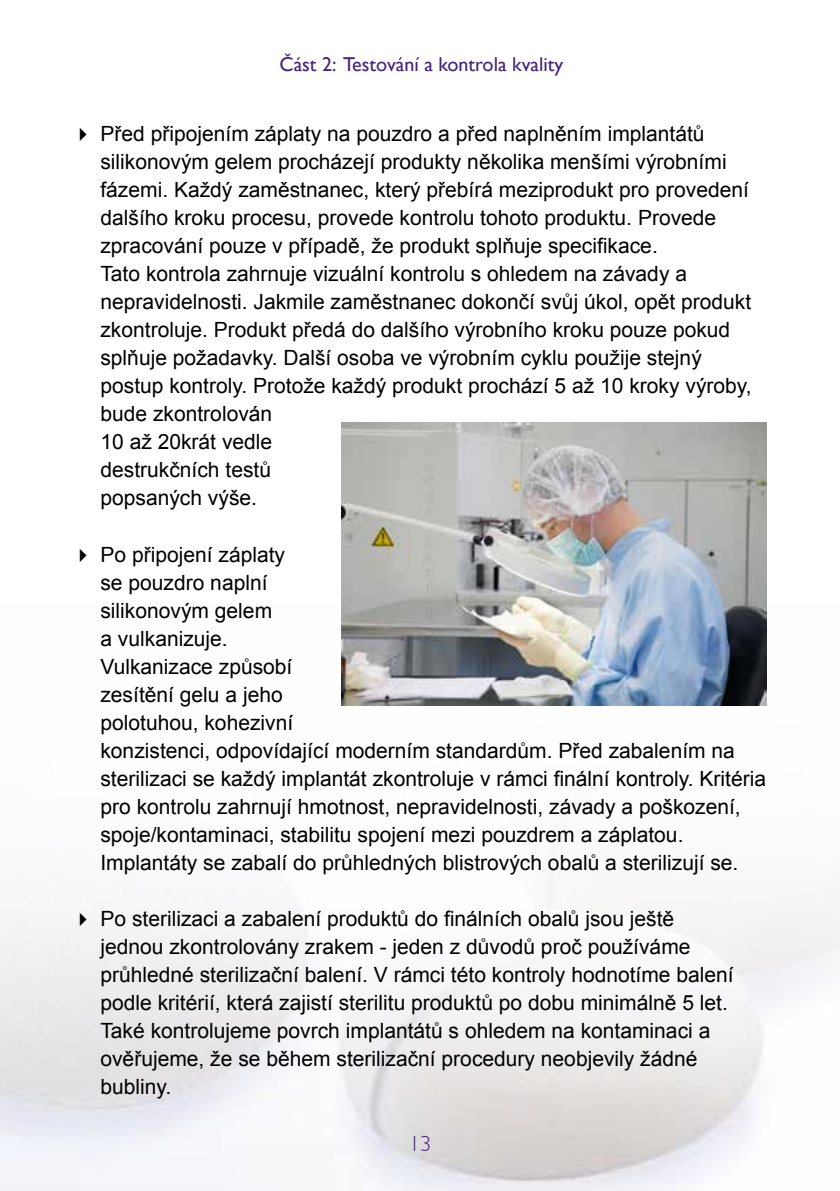
<style>
.page{position:relative;width:840px;height:1191px;background:#fff}
.page>*{position:absolute;margin:0;border:0;box-sizing:border-box;transform-origin:0 0}
.t1{font:300 22px "Gill Light S Si";color:#44237a}
.t2{font:21px/28px "Arial";color:#000}
.t3{font:20px "Gill Sans";color:#44237a}
</style>
<div class="page">
<img style="left:0;top:539px;width:839px;height:652px">
<img style="left:341px;top:422px;width:424px;height:283px">
<p class="t3" style="left:279px;top:52px;width:285px">Část 2: Testování a kontrola kvality</p>
<p class="t2" style="left:100px;top:120px;width:652px;text-indent:-28px">✔ Před připojením záplaty na pouzdro a před naplněním implantátů silikonovým gelem procházejí produkty několika menšími výrobními fázemi. Každý zaměstnanec, který přebírá meziprodukt pro provedení dalšího kroku procesu, provede kontrolu tohoto produktu. Provede zpracování pouze v případě, že produkt splňuje specifikace.<br>Tato kontrola zahrnuje vizuální kontrolu s ohledem na závady a nepravidelnosti. Jakmile zaměstnanec dokončí svůj úkol, opět produkt zkontroluje. Produkt předá do dalšího výrobního kroku pouze pokud splňuje požadavky. Další osoba ve výrobním cyklu použije stejný postup kontroly. Protože každý produkt prochází 5 až 10 kroky výroby, bude zkontrolován<br>10 až 20krát vedle<br>destrukčních testů<br>popsaných výše.</p>
<p class="t2" style="left:100px;top:540px;width:666px;text-indent:-28px">✔ Po připojení záplaty<br>se pouzdro naplní<br>silikonovým gelem<br>a vulkanizuje.<br>Vulkanizace způsobí<br>zesítění gelu a jeho<br>polotuhou, kohezivní<br>konzistenci, odpovídající moderním standardům. Před zabalením na sterilizaci se každý implantát zkontroluje v rámci finální kontroly. Kritéria pro kontrolu zahrnují hmotnost, nepravidelnosti, závady a poškození, spoje/kontaminaci, stabilitu spojení mezi pouzdrem a záplatou.<br>Implantáty se zabalí do průhledných blistrových obalů a sterilizují se.</p>
<p class="t2" style="left:100px;top:904px;width:634px;text-indent:-28px">✔ Po sterilizaci a zabalení produktů do finálních obalů jsou ještě jednou zkontrolovány zrakem - jeden z důvodů proč používáme průhledné sterilizační balení. V rámci této kontroly hodnotíme balení podle kritérií, která zajistí sterilitu produktů po dobu minimálně 5 let.<br>Také kontrolujeme povrch implantátů s ohledem na kontaminaci a ověřujeme, že se během sterilizační procedury neobjevily žádné bubliny.</p>
<p class="t1" style="left:409px;top:1131px;width:23px">13</p>
</div>
